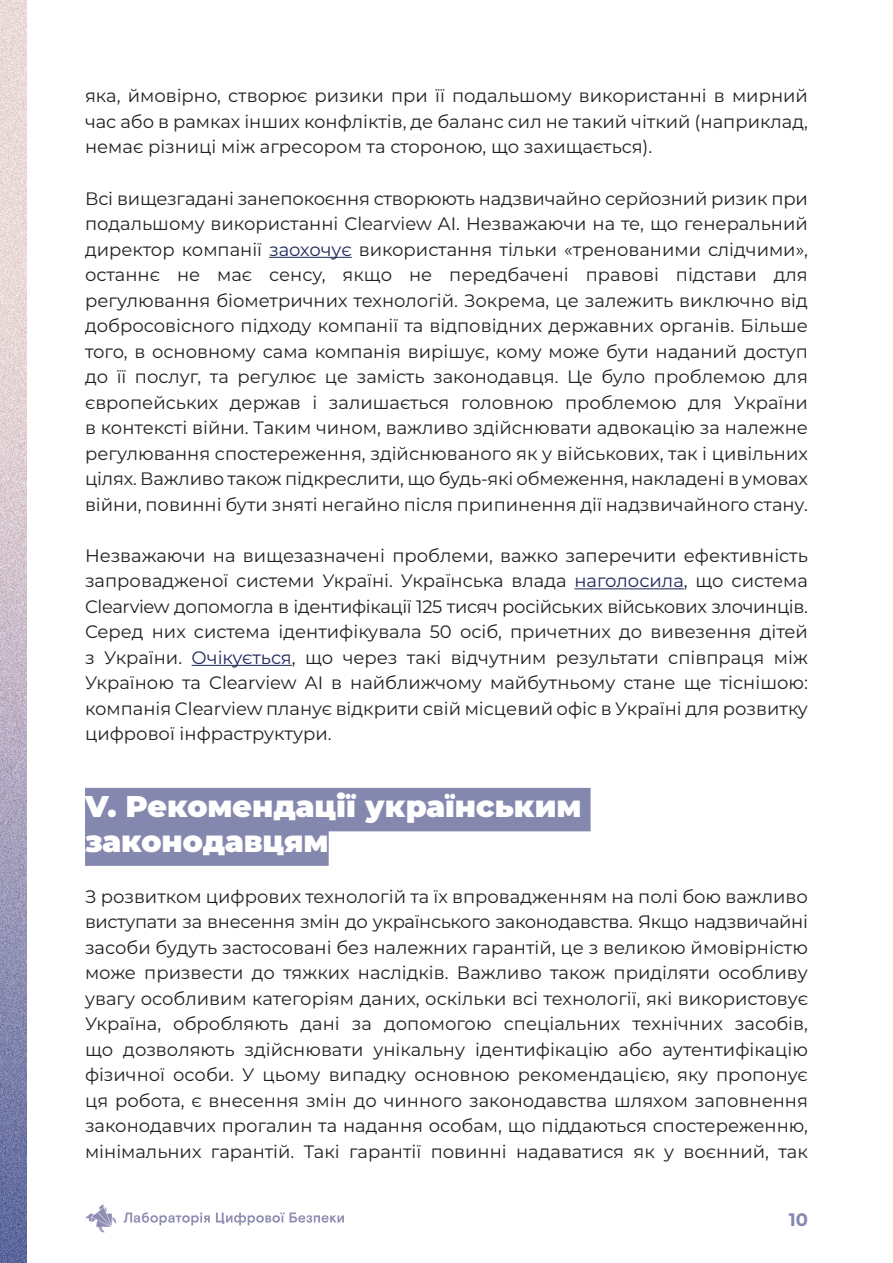
<style>
.page{position:relative;width:893px;height:1263px;background:#fff}
.page>*{position:absolute;margin:0;border:0;box-sizing:border-box;transform-origin:0 0}
.List_Paragraph{font:900 30px/34.5px "Montserrat";color:#fff}
.t1{font:18px/25.5px "Montserrat";color:#231f20;text-align:justify}
.t2{font:700 18px "Montserrat";color:#8588ae}
.s1{color:#1e275b}
</style>
<div class="page">
<img style="left:0;top:0;width:26px;height:1263px">
<img style="left:85px;top:1204px;width:258px;height:29px">
<hr style="left:269px;top:257px;width:83px;height:1px;background:#1e275b">
<hr style="left:574px;top:588px;width:110px;height:1px;background:#1e275b">
<hr style="left:192px;top:665px;width:100px;height:1px;background:#1e275b">
<div style="left:85px;top:788px;width:506px;height:43px;background:#8588ae"></div>
<div style="left:85px;top:822px;width:244px;height:44px;background:#8588ae"></div>
<p class="t1" style="left:85px;top:83px;width:724px">яка, ймовірно, створює ризики при її подальшому використанні в мирний час або в рамках інших конфліктів, де баланс сил не такий чіткий (наприклад, немає різниці між агресором та стороною, що захищається).</p>
<p class="t1" style="left:85px;top:185px;width:724px">Всі вищезгадані занепокоєння створюють надзвичайно серйозний ризик при подальшому використанні Clearview AI. Незважаючи на те, що генеральний директор компанії <span class="s1">заохочує</span> використання тільки «тренованими слідчими», останнє не має сенсу, якщо не передбачені правові підстави для регулювання біометричних технологій. Зокрема, це залежить виключно від добросовісного підходу компанії та відповідних державних органів. Більше того, в основному сама компанія вирішує, кому може бути наданий доступ до її послуг, та регулює це замість законодавця. Це було проблемою для європейських держав і залишається головною проблемою для України в контексті війни. Таким чином, важливо здійснювати адвокацію за належне регулювання спостереження, здійснюваного як у військових, так і цивільних цілях. Важливо також підкреслити, що будь-які обмеження, накладені в умовах війни, повинні бути зняті негайно після припинення дії надзвичайного стану.</p>
<p class="t1" style="left:85px;top:542px;width:724px">Незважаючи на вищезазначені проблеми, важко заперечити ефективність запровадженої системи Україні. Українська влада <span class="s1">наголосила</span>, що система Clearview допомогла в ідентифікації 125 тисяч російських військових злочинців.<br>Серед них система ідентифікувала 50 осіб, причетних до вивезення дітей з України. <span class="s1">Очікується</span>, що через такі відчутним результати співпраця між Україною та Clearview AI в найближчому майбутньому стане ще тіснішою: компанія Clearview планує відкрити свій місцевий офіс в Україні для розвитку цифрової інфраструктури.</p>
<p class="List_Paragraph" style="left:85px;top:787px;width:498px">V. Рекомендації українським законодавцям</p>
<p class="t1" style="left:85px;top:883px;width:724px">З розвитком цифрових технологій та їх впровадженням на полі бою важливо виступати за внесення змін до українського законодавства. Якщо надзвичайні засоби будуть застосовані без належних гарантій, це з великою ймовірністю може призвести до тяжких наслідків. Важливо також приділяти особливу увагу особливим категоріям даних, оскільки всі технології, які використовує Україна, обробляють дані за допомогою спеціальних технічних засобів, що дозволяють здійснювати унікальну ідентифікацію або аутентифікацію фізичної особи. У цьому випадку основною рекомендацією, яку пропонує ця робота, є внесення змін до чинного законодавства шляхом заповнення законодавчих прогалин та надання особам, що піддаються спостереженню, мінімальних гарантій. Такі гарантії повинні надаватися як у воєнний, так</p>
<p class="t2" style="left:789px;top:1206px;width:21px">10</p>
</div>
